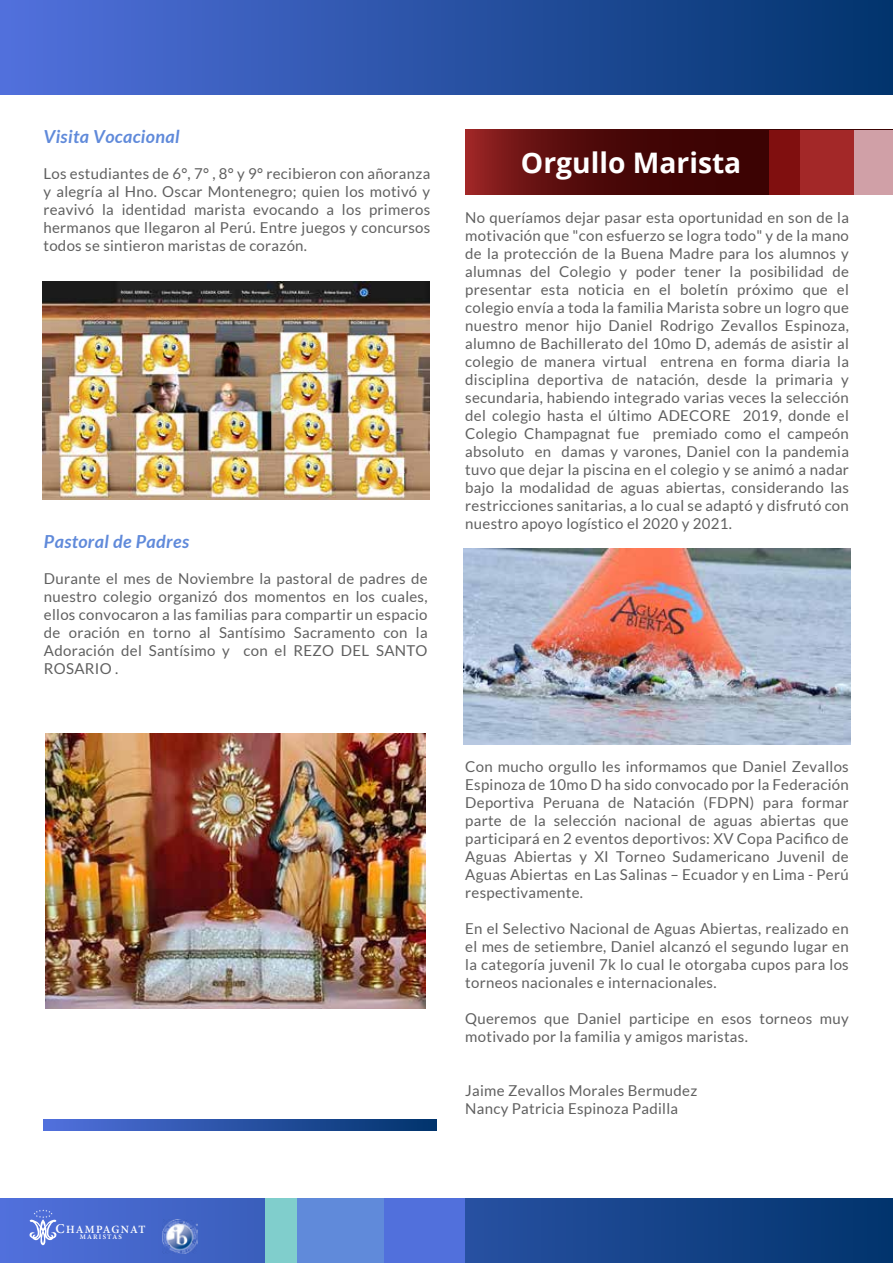
<style>
.page{position:relative;width:893px;height:1263px;background:#fff}
.page>*{position:absolute;margin:0;border:0;box-sizing:border-box;transform-origin:0 0}
.t1{font:700 28.2px "Open Sans";color:#fff}
.t2{font:italic 700 18px "Lato";letter-spacing:.02em;color:#608ada}
.t3{font:15px/18px "Lato";letter-spacing:.02em;color:#606060;text-align:justify}
.t4{font:600 11.1px "Minion Pro";letter-spacing:.09em;color:#fff}
.t5{font:600 6.9px "Minion Pro";letter-spacing:.18em;color:#fff}
.s1{font-size:13.65px}
</style>
<div class="page">
<svg style="left:0;top:1198px;width:893px;height:65px;background:#254f9e"></svg>
<svg style="left:28px;top:1209px;width:30px;height:36px"></svg>
<div style="left:265px;top:1198px;width:32px;height:65px;background:#80cecc"></div>
<div style="left:297px;top:1198px;width:87px;height:65px;background:#608ada"></div>
<div style="left:384px;top:1198px;width:81px;height:65px;background:#5170dc"></div>
<img style="left:162px;top:1219px;width:35px;height:35px">
<div style="left:0;top:0;width:893px;height:94px;background:linear-gradient(to right,#5271dd,#01346d)"></div>
<hr style="left:234px;top:0;width:76px;height:1px;background:#b15962">
<svg style="left:465px;top:130px;width:304px;height:64px;background:#550c0c"></svg>
<div style="left:769px;top:130px;width:32px;height:64px;background:#800f0f"></div>
<div style="left:801px;top:130px;width:53px;height:64px;background:#a32828"></div>
<div style="left:854px;top:130px;width:39px;height:64px;background:#d0a0a7"></div>
<svg style="left:44px;top:1119px;width:393px;height:11px;background:#2951a4"></svg>
<img style="left:42px;top:282px;width:387px;height:217px">
<img style="left:45px;top:734px;width:380px;height:274px">
<img style="left:464px;top:549px;width:386px;height:195px">
<p class="t2" style="left:43px;top:126px;width:138px">Visita Vocacional</p>
<p class="t3" style="left:43px;top:164px;width:388px">Los estudiantes de 6°, 7° , 8° y 9° recibieron con añoranza y alegría al Hno. Oscar Montenegro; quien los motivó y reavivó la identidad marista evocando a los primeros hermanos que llegaron al Perú. Entre juegos y concursos todos se sintieron maristas de corazón.</p>
<p class="t2" style="left:44px;top:531px;width:147px">Pastoral de Padres</p>
<p class="t3" style="left:44px;top:569px;width:385px">Durante el mes de Noviembre la pastoral de padres de nuestro colegio organizó dos momentos en los cuales, ellos convocaron a las familias para compartir un espacio de oración en torno al Santísimo Sacramento con la Adoración del Santísimo y con el REZO DEL SANTO ROSARIO .</p>
<h1 class="t1" style="left:521px;top:143px;width:222px">Orgullo Marista</h1>
<p class="t3" style="left:465px;top:209px;width:385px">No queríamos dejar pasar esta oportunidad en son de la motivación que "con esfuerzo se logra todo" y de la mano de la protección de la Buena Madre para los alumnos y alumnas del Colegio y poder tener la posibilidad de presentar esta noticia en el boletín próximo que el colegio envía a toda la familia Marista sobre un logro que nuestro menor hijo Daniel Rodrigo Zevallos Espinoza, alumno de Bachillerato del 10mo D, además de asistir al colegio de manera virtual entrena en forma diaria la disciplina deportiva de natación, desde la primaria y secundaria, habiendo integrado varias veces la selección del colegio hasta el último ADECORE 2019, donde el Colegio Champagnat fue premiado como el campeón absoluto en damas y varones, Daniel con la pandemia tuvo que dejar la piscina en el colegio y se animó a nadar bajo la modalidad de aguas abiertas, considerando las restricciones sanitarias, a lo cual se adaptó y disfrutó con nuestro apoyo logístico el 2020 y 2021.</p>
<p class="t3" style="left:465px;top:758px;width:385px">Con mucho orgullo les informamos que Daniel Zevallos Espinoza de 10mo D ha sido convocado por la Federación Deportiva Peruana de Natación (FDPN) para formar parte de la selección nacional de aguas abiertas que participará en 2 eventos deportivos: XV Copa Pacifico de Aguas Abiertas y XI Torneo Sudamericano Juvenil de Aguas Abiertas en Las Salinas – Ecuador y en Lima - Perú respectivamente.</p>
<p class="t3" style="left:465px;top:920px;width:385px">En el Selectivo Nacional de Aguas Abiertas, realizado en el mes de setiembre, Daniel alcanzó el segundo lugar en la categoría juvenil 7k lo cual le otorgaba cupos para los torneos nacionales e internacionales.</p>
<p class="t3" style="left:465px;top:1010px;width:385px">Queremos que Daniel participe en esos torneos muy motivado por la familia y amigos maristas.</p>
<p class="t3" style="left:465px;top:1082px;width:233px">Jaime Zevallos Morales Bermudez<br>Nancy Patricia Espinoza Padilla</p>
<p class="t4" style="left:55px;top:1221px;width:92px"><span class="s1">C</span>HAMPAGNAT</p>
<p class="t5" style="left:80px;top:1232px;width:44px">MARISTAS</p>
</div>
